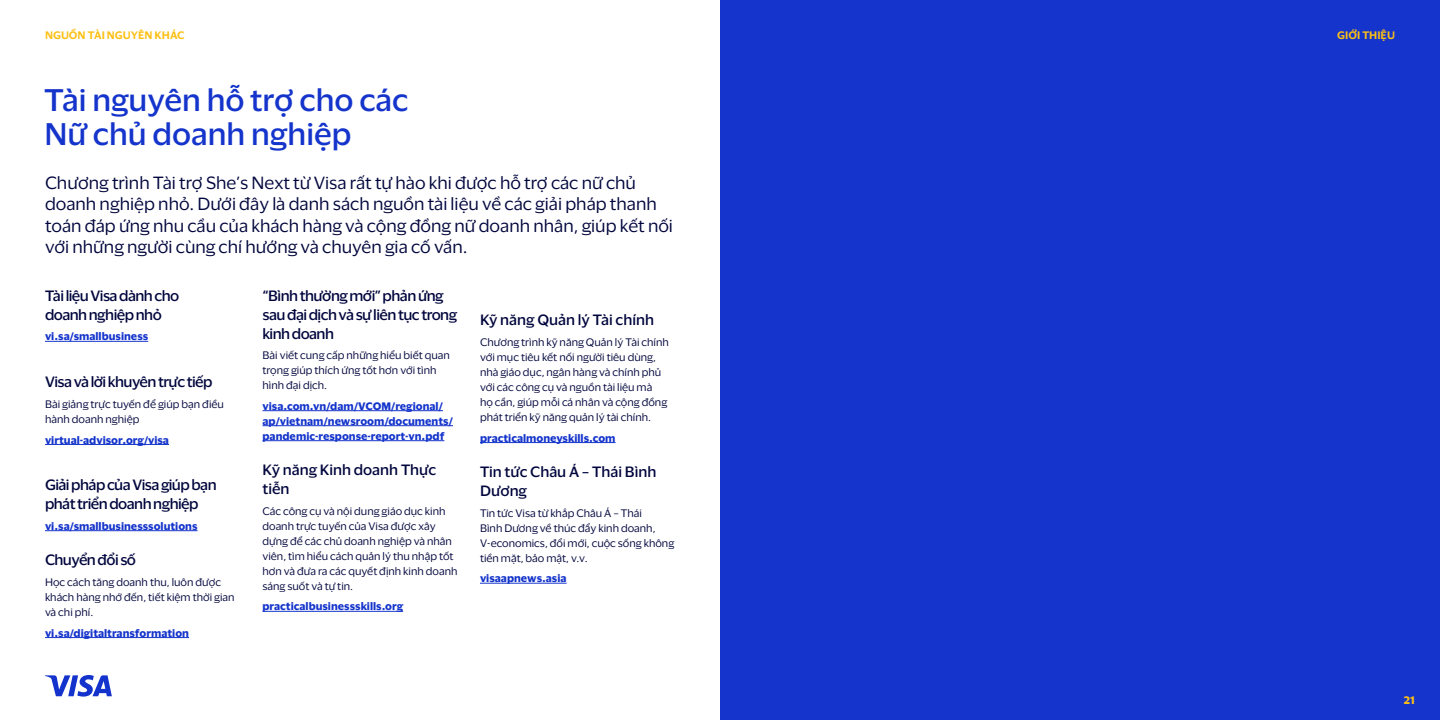
<style>
.page{position:relative;width:1440px;height:720px;background:#fff}
.page>*{position:absolute;margin:0;border:0;box-sizing:border-box;transform-origin:0 0}
.t1{font:500 28.75px "Visa Dialect";color:#1434cb}
.t2{font:16.25px/21.2px "Visa Dialect";color:#02063d}
.t3{font:500 13.75px/18.8px "Visa Dialect";letter-spacing:-.04em;color:#02063d}
.t4{font:500 13.75px/18.8px "Visa Dialect";color:#02063d}
.t5{font:10px/15px "Visa Dialect";color:#02063d}
.t6{font:700 10px/15px "Visa Dialect";color:#1434cb}
.t7{font:600 10px "Visa Dialect";color:#fcc015}
.t8{font:700 10px "Visa Dialect";color:#fcc015}
</style>
<div class="page">
<div style="left:720px;top:0;width:720px;height:720px;background:#1434cb"></div>
<hr style="left:45px;top:341px;width:103px;height:1px;background:#1434cb">
<hr style="left:45px;top:444px;width:124px;height:1px;background:#1434cb">
<hr style="left:45px;top:530px;width:153px;height:1px;background:#1434cb">
<hr style="left:45px;top:637px;width:144px;height:1px;background:#1434cb">
<hr style="left:262px;top:410px;width:181px;height:1px;background:#1434cb">
<hr style="left:262px;top:425px;width:191px;height:1px;background:#1434cb">
<hr style="left:262px;top:440px;width:182px;height:1px;background:#1434cb">
<hr style="left:262px;top:611px;width:141px;height:1px;background:#1434cb">
<hr style="left:480px;top:442px;width:136px;height:1px;background:#1434cb">
<hr style="left:480px;top:583px;width:87px;height:1px;background:#1434cb">
<svg style="left:45px;top:675px;width:67px;height:22px"></svg>
<p class="t7" style="left:45px;top:28px;width:141px">NGUỒN TÀI NGUYÊN KHÁC</p>
<p class="t1" style="left:44px;top:78px;width:365px">Tài nguyên hỗ trợ cho các</p>
<p class="t1" style="left:44px;top:112px;width:309px">Nữ chủ doanh nghiệp</p>
<p class="t2" style="left:45px;top:171px;width:630px">Chương trình Tài trợ She’s Next từ Visa rất tự hào khi được hỗ trợ các nữ chủ doanh nghiệp nhỏ. Dưới đây là danh sách nguồn tài liệu về các giải pháp thanh toán đáp ứng nhu cầu của khách hàng và cộng đồng nữ doanh nhân, giúp kết nối với những người cùng chí hướng và chuyên gia cố vấn.</p>
<p class="t3" style="left:45px;top:286px;width:136px">Tài liệu Visa dành cho doanh nghiệp nhỏ</p>
<p class="t6" style="left:45px;top:328px;width:105px">vi.sa/smallbusiness</p>
<p class="t3" style="left:45px;top:372px;width:169px">Visa và lời khuyên trực tiếp</p>
<p class="t5" style="left:45px;top:396px;width:180px">Bài giảng trực tuyến để giúp bạn điều hành doanh nghiệp</p>
<p class="t6" style="left:45px;top:432px;width:126px">virtual-advisor.org/visa</p>
<p class="t3" style="left:45px;top:475px;width:173px">Giải pháp của Visa giúp bạn phát triển doanh nghiệp</p>
<p class="t6" style="left:45px;top:518px;width:154px">vi.sa/smallbusinesssolutions</p>
<p class="t3" style="left:45px;top:550px;width:93px">Chuyển đổi số</p>
<p class="t5" style="left:45px;top:574px;width:191px">Học cách tăng doanh thu, luôn được khách hàng nhớ đến, tiết kiệm thời gian và chi phí.</p>
<p class="t6" style="left:45px;top:625px;width:146px">vi.sa/digitaltransformation</p>
<p class="t3" style="left:262px;top:286px;width:196px">“Bình thường mới” phản ứng sau đại dịch và sự liên tục trong kinh doanh</p>
<p class="t5" style="left:262px;top:347px;width:189px">Bài viết cung cấp những hiểu biết quan trọng giúp thích ứng tốt hơn với tình hình đại dịch.</p>
<p class="t6" style="left:262px;top:398px;width:192px">visa.com.vn/dam/VCOM/regional/ ap/vietnam/newsroom/documents/ pandemic-response-report-vn.pdf</p>
<p class="t4" style="left:262px;top:460px;width:175px">Kỹ năng Kinh doanh Thực tiễn</p>
<p class="t5" style="left:262px;top:503px;width:196px">Các công cụ và nội dung giáo dục kinh doanh trực tuyến của Visa được xây dựng để các chủ doanh nghiệp và nhân viên, tìm hiểu cách quản lý thu nhập tốt hơn và đưa ra các quyết định kinh doanh sáng suốt và tự tin.</p>
<p class="t6" style="left:262px;top:598px;width:142px">practicalbusinessskills.org</p>
<p class="t4" style="left:480px;top:310px;width:176px">Kỹ năng Quản lý Tài chính</p>
<p class="t5" style="left:480px;top:334px;width:190px">Chương trình kỹ năng Quản lý Tài chính với mục tiêu kết nối người tiêu dùng, nhà giáo dục, ngân hàng và chính phủ với các công cụ và nguồn tài liệu mà<br>họ cần, giúp mỗi cá nhân và cộng đồng phát triển kỹ năng quản lý tài chính.</p>
<p class="t6" style="left:480px;top:430px;width:137px">practicalmoneyskills.com</p>
<p class="t4" style="left:480px;top:462px;width:178px">Tin tức Châu Á – Thái Bình<br>Dương</p>
<p class="t5" style="left:480px;top:505px;width:196px">Tin tức Visa từ khắp Châu Á – Thái<br>Bình Dương về thúc đẩy kinh doanh,<br>V-economics, đổi mới, cuộc sống không tiền mặt, bảo mật, v.v.</p>
<p class="t6" style="left:480px;top:570px;width:88px">visaapnews.asia</p>
<p class="t7" style="left:1337px;top:28px;width:59px">GIỚI THIỆU</p>
<p class="t8" style="left:1404px;top:692px;width:12px">21</p>
</div>
